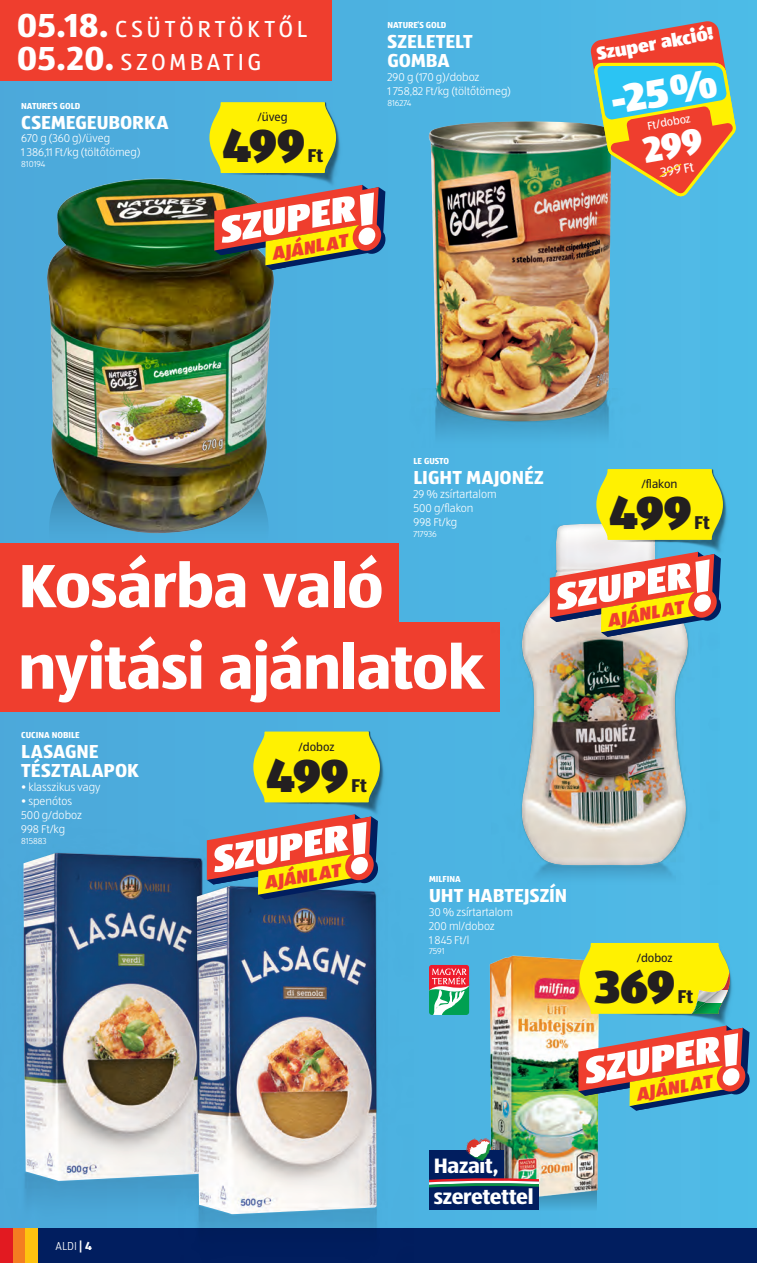
<style>
.page{position:relative;width:757px;height:1263px;background:#fff}
.page>*{position:absolute;margin:0;border:0;box-sizing:border-box;transform-origin:0 0}
.t1{font:700 63.15px "ALDISUEDOT";letter-spacing:-.01em;color:#fff}
.t2{font:900 48px "ALDISUEDOT";letter-spacing:-.025em;color:#231f20}
.t3{font:900 41.1px "ALDISUEDOT";color:#fff}
.t4{font:24px "ALDISUEDOT";letter-spacing:.145em;color:#fff}
.t5{font:700 21.6px "ALDISUEDOT";letter-spacing:-.015em;color:#fff}
._2023_Megnevezes{font:700 19.5px/19.5px "ALDISUEDOT";letter-spacing:.005em;color:#fff}
.t6{font:700 19.2px "ALDISUEDOT";letter-spacing:-.005em;color:#231f20}
.t7{font:italic 900 18.9px "ALDISUEDOT";color:#ef3e2e}
.t8{font:900 18.9px "ALDISUEDOT";color:#fff}
.t9{font:13.5px "ALDISUEDOT";color:#fff}
.t10{font:12px "ALDISUEDOT";color:#231f20}
.t11{font:300 12px "ALDISUEDOT";color:#fff}
._2023_Leiras{font:300 11.7px/14px "ALDISUEDOT";color:#fff}
.t12{font:11.7px "ALDISUEDOT";color:#fff}
._2023_Logo{font:700 9px "ALDISUEDOT";color:#fff}
._2023_Cikkszam{font:300 9px "ALDISUEDOT";color:#fff}
.s1{font-weight:700;font-size:34.5px}
.s2{font-weight:700}
</style>
<div class="page">
<div style="left:0;top:0;width:757px;height:1229px;background:#4cb3e2"></div>
<div style="left:0;top:0;width:332px;height:81px;background:#ef3e2e"></div>
<div style="left:0;top:543px;width:399px;height:79px;background:#ef3e2e"></div>
<div style="left:0;top:622px;width:499px;height:90px;background:#ef3e2e"></div>
<div style="left:0;top:1229px;width:757px;height:34px;background:#011e5f"></div>
<img style="left:429px;top:121px;width:184px;height:300px">
<svg style="left:49px;top:533px;width:115px;height:5px"></svg>
<img style="left:47px;top:179px;width:227px;height:354px">
<img style="left:0;top:820px;width:207px;height:443px">
<img style="left:24px;top:853px;width:137px;height:328px">
<img style="left:161px;top:853px;width:252px;height:410px">
<img style="left:197px;top:886px;width:180px;height:328px">
<img style="left:209px;top:126px;width:131px;height:63px">
<svg style="left:209px;top:102px;width:127px;height:71px;background:#efe911"></svg>
<svg style="left:214px;top:185px;width:171px;height:85px"></svg>
<div style="left:495px;top:502px;width:223px;height:367px;background:#231f20;opacity:.35"></div>
<img style="left:273px;top:755px;width:111px;height:59px">
<svg style="left:253px;top:731px;width:127px;height:72px;background:#ece813"></svg>
<svg style="left:207px;top:814px;width:171px;height:85px"></svg>
<img style="left:596px;top:494px;width:131px;height:58px">
<svg style="left:596px;top:469px;width:127px;height:71px;background:#f1eb12"></svg>
<svg style="left:550px;top:552px;width:171px;height:85px;background:#d3a989"></svg>
<div style="left:491px;top:1181px;width:106px;height:31px;background:#48acd6"></div>
<img style="left:489px;top:955px;width:110px;height:247px">
<div style="left:429px;top:1150px;width:74px;height:31px;background:#011e5f"></div>
<div style="left:429px;top:1181px;width:109px;height:29px;background:#011e5f"></div>
<svg style="left:429px;top:1178px;width:109px;height:9px"></svg>
<svg style="left:466px;top:1138px;width:25px;height:23px"></svg>
<svg style="left:429px;top:965px;width:40px;height:50px;background:#a08b76"></svg>
<svg style="left:578px;top:1025px;width:171px;height:85px"></svg>
<img style="left:607px;top:973px;width:130px;height:57px">
<svg style="left:579px;top:943px;width:151px;height:71px;background:#ece715"></svg>
<svg style="left:590px;top:21px;width:146px;height:175px"></svg>
<p class="t4" style="left:17px;top:14px;width:292px"><span class="s1">05.18.</span> CSÜTÖRTÖKTŐL</p>
<p class="t4" style="left:17px;top:47px;width:246px"><span class="s1">05.20.</span> SZOMBATIG</p>
<p class="_2023_Logo" style="left:21px;top:100px;width:60px">NATURE’S GOLD</p>
<p class="_2023_Megnevezes" style="left:21px;top:112px;width:149px">CSEMEGEUBORKA</p>
<p class="_2023_Leiras" style="left:21px;top:131px;width:121px">670 g (360 g)/üveg<br>1 386,11 Ft/kg (töltőtömeg)</p>
<p class="_2023_Cikkszam" style="left:21px;top:159px;width:25px">810194</p>
<p class="t10" style="left:257px;top:109px;width:32px">/üveg</p>
<p class="t2" style="left:222px;top:112px;width:84px">499</p>
<p class="t6" style="left:307px;top:143px;width:17px">Ft</p>
<h3 class="t7" style="left:269px;top:241px;width:78px;rotate:-10deg">AJÁNLAT</h3>
<p class="_2023_Logo" style="left:387px;top:19px;width:60px">NATURE’S GOLD</p>
<p class="_2023_Megnevezes" style="left:387px;top:31px;width:87px">SZELETELT<br>GOMBA</p>
<p class="_2023_Leiras" style="left:387px;top:70px;width:93px">290 g (170 g)/doboz</p>
<p class="_2023_Leiras" style="left:387px;top:84px;width:125px">1 758,82 Ft/kg (töltőtömeg)</p>
<p class="_2023_Cikkszam" style="left:387px;top:97px;width:25px">816274</p>
<p class="t8" style="left:595px;top:40px;width:120px;rotate:-10deg">Szuper akció!</p>
<p class="t3" style="left:606px;top:73px;width:109px;rotate:-10deg">-25%</p>
<p class="t12" style="left:646px;top:118px;width:45px;rotate:-10deg">Ft/doboz</p>
<p class="t9" style="left:659px;top:164px;width:35px;rotate:-10deg">399 Ft</p>
<p class="_2023_Logo" style="left:413px;top:455px;width:37px">LE GUSTO</p>
<p class="_2023_Megnevezes" style="left:413px;top:467px;width:132px">LIGHT MAJONÉZ</p>
<p class="_2023_Leiras" style="left:413px;top:487px;width:85px">29 % zsírtartalom<br>500 g/flakon<br>998 Ft/kg</p>
<p class="_2023_Cikkszam" style="left:413px;top:528px;width:25px">717936</p>
<p class="t1" style="left:18px;top:543px;width:367px">Kosárba való</p>
<p class="t1" style="left:18px;top:625px;width:467px">nyitási ajánlatok</p>
<p class="_2023_Logo" style="left:21px;top:729px;width:60px">CUCINA NOBILE</p>
<p class="_2023_Megnevezes" style="left:21px;top:741px;width:119px">LASAGNE<br>TÉSZTALAPOK</p>
<p class="_2023_Leiras" style="left:21px;top:780px;width:81px">• klasszikus vagy</p>
<p class="_2023_Leiras" style="left:21px;top:794px;width:52px">• spenótos</p>
<p class="_2023_Leiras" style="left:21px;top:808px;width:62px">500 g/doboz<br>998 Ft/kg</p>
<p class="_2023_Cikkszam" style="left:21px;top:835px;width:27px">815883</p>
<p class="t11" style="left:56px;top:1238px;width:38px">ALDI <span class="s2">| 4</span></p>
<p class="t10" style="left:299px;top:739px;width:37px">/doboz</p>
<p class="t2" style="left:266px;top:742px;width:84px">499</p>
<p class="t6" style="left:351px;top:772px;width:17px">Ft</p>
<h3 class="t7" style="left:262px;top:870px;width:78px;rotate:-10deg">AJÁNLAT</h3>
<p class="_2023_Logo" style="left:429px;top:873px;width:33px">MILFINA</p>
<p class="_2023_Megnevezes" style="left:429px;top:885px;width:140px">UHT HABTEJSZÍN</p>
<p class="_2023_Leiras" style="left:429px;top:904px;width:85px">30 % zsírtartalom<br>200 ml/doboz<br>1 845 Ft/l</p>
<p class="_2023_Cikkszam" style="left:429px;top:946px;width:17px">7591</p>
<p class="t5" style="left:434px;top:1151px;width:66px">Hazait,</p>
<p class="t5" style="left:434px;top:1182px;width:101px">szeretettel</p>
<p class="t10" style="left:641px;top:476px;width:37px">/flakon</p>
<p class="t2" style="left:609px;top:479px;width:84px">499</p>
<p class="t6" style="left:694px;top:510px;width:17px">Ft</p>
<h3 class="t7" style="left:605px;top:607px;width:78px;rotate:-10deg">AJÁNLAT</h3>
<p class="t10" style="left:637px;top:950px;width:37px">/doboz</p>
<p class="t2" style="left:594px;top:953px;width:82px">369</p>
<p class="t6" style="left:677px;top:983px;width:17px">Ft</p>
<h3 class="t7" style="left:634px;top:1081px;width:78px;rotate:-10deg">AJÁNLAT</h3>
</div>
